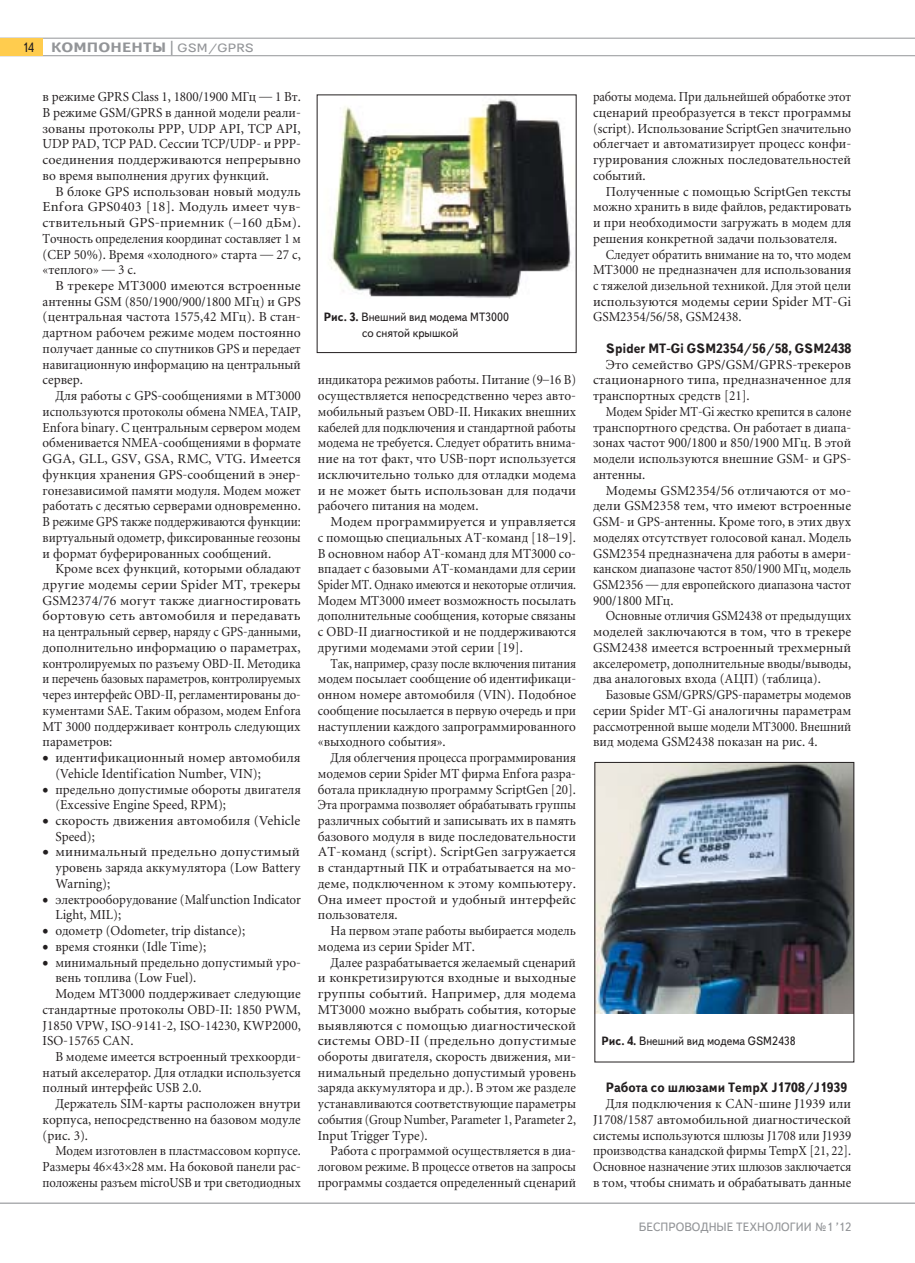
<style>
.page{position:relative;width:915px;height:1263px;background:#fff}
.page>*{position:absolute;margin:0;border:0;box-sizing:border-box;transform-origin:0 0}
.t1{font:13.5px/15.8px "Miniature";color:#231f20;text-align:justify}
.t2{font:13.5px/15.8px "Miniature";color:#231f20;text-align:justify;scale:.93 1}
.t3{font:13.5px/15.8px "Miniature";color:#231f20;text-align:justify;scale:.95 1}
.t4{font:13.5px/15.8px "Miniature";color:#231f20;text-align:justify;scale:.96 1}
.t5{font:13.5px/15.8px "Miniature";color:#231f20;text-align:justify;scale:.92 1}
.t6{font:13.5px/15.8px "Miniature";color:#231f20;scale:.94 1}
.t7{font:13.5px/15.8px "Miniature";color:#231f20;text-align:justify;scale:.89 1}
.t8{font:13.5px/15.8px "Miniature";color:#231f20;text-align:justify;scale:.9 1}
.t9{font:13.5px/15.8px "Miniature";color:#231f20;text-align:justify;scale:.91 1}
.t10{font:13.5px/15.8px "Miniature";color:#231f20;text-align:justify;scale:1.04 1}
.t11{font:700 13.5px "Text Book C";color:#231f20;scale:.95 1}
.t12{font:700 13.5px "Text Book C";letter-spacing:.01em;color:#939598;scale:1.17 1}
.t13{font:13.5px "Text Book C";color:#231f20;scale:.9 1}
.t14{font:12px/15.8px "Text Book C";color:#231f20;scale:.95 1}
.t15{font:12px "Text Book C";color:#939598}
.s1{font-weight:400;font-size:12px}
.s2{font-weight:700}
</style>
<div class="page">
<hr style="left:0;top:1202px;width:914px;height:2px;background:#939598">
<hr style="left:0;top:38px;width:914px;height:1px;background:#939598">
<hr style="left:0;top:55px;width:914px;height:1px;background:#939598">
<div style="left:0;top:38px;width:43px;height:18px;background:#ffcc4e"></div>
<img style="left:329px;top:99px;width:243px;height:200px">
<img style="left:596px;top:764px;width:255px;height:249px">
<p class="t13" style="left:22px;top:42px;width:14px">14</p>
<p class="t12" style="left:51px;top:40px;width:175px">КОМПОНЕНТЫ | <span class="s1">GSM/GPRS</span></p>
<p class="t3" style="left:43px;top:90px;width:273px">в режиме GPRS Class 1, 1800/1900 MГц — 1 Вт.<br>В режиме GSM/GPRS в данной модели реали&shy;зованы протоколы PPP, UDP API, TCP API, UDP PAD, TCP PAD. Сессии TCP/UDP- и PPP&shy;соединения поддерживаются непрерывно во время выполнения других функций.</p>
<p class="t1" style="left:43px;top:185px;width:259px;text-indent:13px">В блоке GPS использован новый модуль Enfora GPS0403 [18]. Модуль имеет чув&shy;ствительный GPS-приемник (–160 дБм).<br>Точность определения координат составляет 1 м (CEP 50%). Время «холодного» старта — 27 с, «теплого» — 3 с.</p>
<p class="t1" style="left:43px;top:279px;width:260px;text-indent:13px">В трекере MT3000 имеются встроенные антенны GSM (850/1900/900/1800 МГц) и GPS (центральная частота 1575,42 МГц). В стан&shy;дартном рабочем режиме модем постоянно получает данные со спутников GPS и передает навигационную информацию на центральный сервер.</p>
<p class="t4" style="left:43px;top:389px;width:270px;text-indent:13px">Для работы с GPS-сообщениями в МТ3000 используются протоколы обмена NMEA, TAIP, Enfora binary. С центральным сервером модем обменивается NMEA-сообщениями в формате GGA, GLL, GSV, GSA, RMC, VTG. Имеется функция хранения GPS-сообщений в энер&shy;гонезависимой памяти модуля. Модем может работать с десятью серверами одновременно.<br>В режиме GPS также поддерживаются функции: виртуальный одометр, фиксированные геозоны и формат буферированных сообщений.</p>
<p class="t1" style="left:43px;top:562px;width:259px;text-indent:13px">Кроме всех функций, которыми обладают другие модемы серии Spider MT, трекеры GSM2374/76 могут также диагностировать бортовую сеть автомобиля и передавать на центральный сервер, наряду с GPS-данными, дополнительно информацию о параметрах, контролируемых по разъему OBD-II. Методика и перечень базовых параметров, контролируемых через интерфейс OBD-II, регламентированы до&shy;кументами SAE. Таким образом, модем Enfora MT 3000 поддерживает контроль следующих параметров:</p>
<p class="t1" style="left:55px;top:751px;width:246px;text-indent:-13px">• идентификационный номер автомобиля (Vehicle Identification Number, VIN);</p>
<p class="t4" style="left:55px;top:782px;width:257px;text-indent:-13px">• предельно допустимые обороты двигателя (Excessive Engine Speed, RPM);</p>
<p class="t1" style="left:55px;top:814px;width:246px;text-indent:-13px">• скорость движения автомобиля (Vehicle<br>Speed);</p>
<p class="t10" style="left:55px;top:845px;width:237px;text-indent:-13px">• минимальный предельно допустимый уровень заряда аккумулятора (Low Battery Warning);</p>
<p class="t6" style="left:55px;top:893px;width:263px;text-indent:-13px">• электрооборудование (Malfunction Indicator<br>Light, MIL);</p>
<p class="t4" style="left:43px;top:924px;width:212px">• одометр (Odometer, trip distance);</p>
<p class="t4" style="left:43px;top:940px;width:172px">• время стоянки (Idle Time);</p>
<p class="t3" style="left:43px;top:955px;width:273px">• минимальный предельно допустимый уро-</p>
<p class="t4" style="left:55px;top:971px;width:148px">вень топлива (Low Fuel).</p>
<p class="t1" style="left:55px;top:987px;width:247px">Модем MT3000 поддерживает следующие</p>
<p class="t1" style="left:43px;top:1003px;width:259px">стандартные протоколы OBD-II: 1850 PWM,</p>
<p class="t4" style="left:43px;top:1018px;width:270px">J1850 VPW, ISO-9141-2, ISO-14230, KWP2000,</p>
<p class="t4" style="left:43px;top:1034px;width:96px">ISO-15765 CAN.</p>
<p class="t4" style="left:55px;top:1050px;width:257px">В модеме имеется встроенный трехкоорди-</p>
<p class="t3" style="left:43px;top:1066px;width:273px">натый акселератор. Для отладки используется</p>
<p class="t4" style="left:43px;top:1081px;width:167px">полный интерфейс USB 2.0.</p>
<p class="t1" style="left:55px;top:1097px;width:247px">Держатель SIM-карты расположен внутри</p>
<p class="t4" style="left:43px;top:1113px;width:270px">корпуса, непосредственно на базовом модуле</p>
<p class="t4" style="left:43px;top:1129px;width:49px">(рис. 3).</p>
<p class="t2" style="left:55px;top:1144px;width:265px">Модем изготовлен в пластмассовом корпусе.</p>
<p class="t6" style="left:43px;top:1160px;width:276px">Размеры 46 43 28 мм. На боковой панели рас-</p>
<p class="t9" style="left:43px;top:1176px;width:285px">положены разъем microUSB и три светодиодных</p>
<p class="t14" style="left:362px;top:311px;width:156px;text-indent:-38px"><span class="s2">Рис. 3.</span> Внешний вид модема МТ3000 со снятой крышкой</p>
<p class="t2" style="left:318px;top:373px;width:279px">индикатора режимов работы. Питание (9–16 В) осуществляется непосредственно через авто&shy;мобильный разъем OBD-II. Никаких внешних кабелей для подключения и стандартной работы модема не требуется. Следует обратить внима&shy;ние на тот факт, что USB-порт используется исключительно только для отладки модема и не может быть использован для подачи рабочего питания на модем.</p>
<p class="t1" style="left:318px;top:515px;width:259px;text-indent:13px">Модем программируется и управляется с помощью специальных АТ-команд [18–19].<br>В основном набор АТ-команд для МТ3000 со&shy;впадает с базовыми АТ-командами для серии Spider MT. Однако имеются и некоторые отличия.<br>Модем MT3000 имеет возможность посылать дополнительные сообщения, которые связаны с OBD-II диагностикой и не поддерживаются другими модемами этой серии [19].</p>
<p class="t7" style="left:318px;top:657px;width:291px;text-indent:13px">Так, например, сразу после включения питания модем посылает сообщение об идентификаци&shy;онном номере автомобиля (VIN). Подобное сообщение посылается в первую очередь и при наступлении каждого запрограммированного «выходного события».</p>
<p class="t5" style="left:318px;top:751px;width:282px;text-indent:13px">Для облегчения процесса программирования модемов серии Spider MT фирма Enfora разра&shy;ботала прикладную программу ScriptGen [20].<br>Эта программа позволяет обрабатывать группы различных событий и записывать их в память базового модуля в виде последовательности АТ-команд (script). ScriptGen загружается в стандартный ПК и отрабатывается на мо&shy;деме, подключенном к этому компьютеру.<br>Она имеет простой и удобный интерфейс пользователя.</p>
<p class="t6" style="left:318px;top:924px;width:276px;text-indent:13px">На первом этапе работы выбирается модель модема из серии Spider MT.</p>
<p class="t3" style="left:318px;top:955px;width:273px;text-indent:13px">Далее разрабатывается желаемый сценарий и конкретизируются входные и выходные группы событий. Например, для модема MT3000 можно выбрать события, которые выявляются с помощью диагностической системы OBD-II (предельно допустимые обороты двигателя, скорость движения, ми&shy;нимальный предельно допустимый уровень заряда аккумулятора и др.). В этом же разделе устанавливаются соответствующие параметры события (Group Number, Parameter 1, Parameter 2, Input Trigger Type).</p>
<p class="t6" style="left:318px;top:1144px;width:276px;text-align:justify;text-indent:13px">Работа с программой осуществляется в диа&shy;логовом режиме. В процессе ответов на запросы программы создается определенный сценарий</p>
<p class="t8" style="left:593px;top:90px;width:288px">работы модема. При дальнейшей обработке этот сценарий преобразуется в текст программы (script). Использование ScriptGen значительно облегчает и автоматизирует процесс конфи&shy;гурирования сложных последовательностей событий.</p>
<p class="t1" style="left:593px;top:185px;width:259px;text-indent:13px">Полученные с помощью ScriptGen тексты можно хранить в виде файлов, редактировать и при необходимости загружать в модем для решения конкретной задачи пользователя.</p>
<p class="t2" style="left:593px;top:248px;width:279px;text-indent:13px">Следует обратить внимание на то, что модем MT3000 не предназначен для использования с тяжелой дизельной техникой. Для этой цели используются модемы серии Spider MT-Gi GSM2354/56/58, GSM2438.</p>
<p class="t11" style="left:605px;top:340px;width:260px">Spider MT-Gi GSM2354/56/58, GSM2438</p>
<p class="t1" style="left:593px;top:358px;width:259px;text-indent:13px">Это семейство GPS/GSM/GPRS-трекеров стационарного типа, предназначенное для транспортных средств [21].</p>
<p class="t9" style="left:593px;top:405px;width:285px;text-indent:13px">Модем Spider MT-Gi жестко крепится в салоне транспортного средства. Он работает в диапа&shy;зонах частот 900/1800 и 850/1900 МГц. В этой модели используются внешние GSM- и GPS&shy;антенны.</p>
<p class="t1" style="left:593px;top:483px;width:260px;text-indent:13px">Модемы GSM2354/56 отличаются от мо&shy;дели GSM2358 тем, что имеют встроенные GSM- и GPS-антенны. Кроме того, в этих двух моделях отсутствует голосовой канал. Модель GSM2354 предназначена для работы в амери&shy;канском диапазоне частот 850/1900 МГц, модель GSM2356 — для европейского диапазона частот 900/1800 МГц.</p>
<p class="t2" style="left:593px;top:609px;width:279px;text-indent:13px">Основные отличия GSM2438 от предыдущих моделей заключаются в том, что в трекере GSM2438 имеется встроенный трехмерный акселерометр, дополнительные вводы/выводы, два аналоговых входа (АЦП) (таблица).</p>
<p class="t5" style="left:593px;top:688px;width:282px;text-indent:13px">Базовые GSM/GPRS/GPS-параметры модемов серии Spider MT-Gi аналогичны параметрам рассмотренной выше модели MT3000. Внешний вид модема GSM2438 показан на рис. 4.</p>
<p class="t14" style="left:601px;top:1034px;width:206px"><span class="s2">Рис. 4.</span> Внешний вид модема GSM2438</p>
<p class="t11" style="left:605px;top:1080px;width:255px">Работа со шлюзами TempX J1708/J1939</p>
<p class="t1" style="left:593px;top:1097px;width:259px;text-indent:13px">Для подключения к CAN-шине J1939 или J1708/1587 автомобильной диагностической системы используются шлюзы J1708 или J1939 производства канадской фирмы TempX [21, 22].<br>Основное назначение этих шлюзов заключается в том, чтобы снимать и обрабатывать данные</p>
<p class="t15" style="left:638px;top:1222px;width:214px">БЕСПРОВОДНЫЕ ТЕХНОЛОГИИ №1 ’12</p>
</div>
